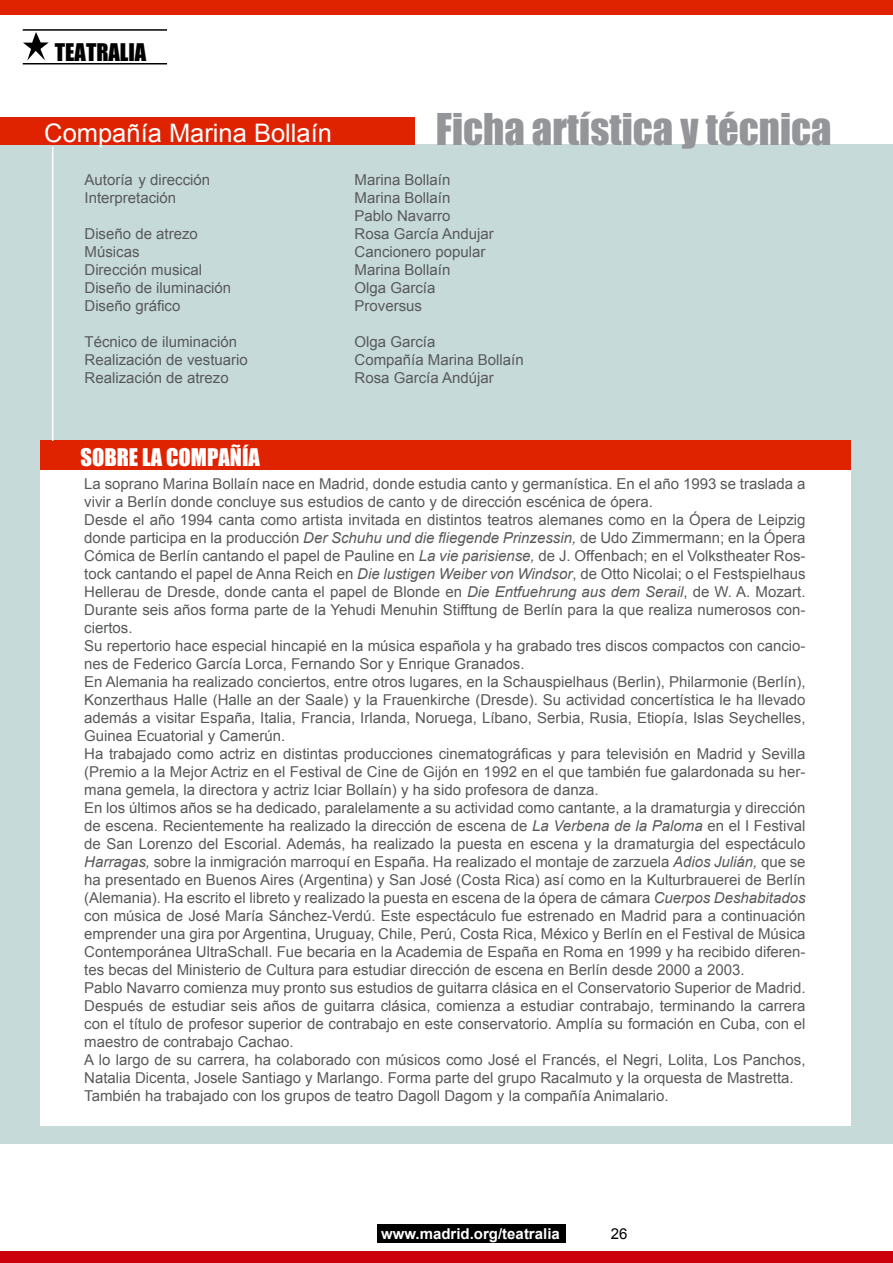
<style>
.page{position:relative;width:893px;height:1263px;background:#fff}
.page>*{position:absolute;margin:0;border:0;box-sizing:border-box;transform-origin:0 0}
.t1{font:40.5px "Impact";color:#939598}
.t2{font:25.5px "Arial";color:#fff}
.t3{font:22.5px "Impact";color:#fff}
.t4{font:22.5px "Impact";color:#000}
.t5{font:15px/18px "Arial";color:#58595b}
.t6{font:700 15px "Arial";color:#fff}
.t7{font:15px "Arial";color:#000}
.s1{font-style:italic}
</style>
<div class="page">
<div style="left:0;top:1251px;width:893px;height:12px;background:#cb000c"></div>
<div style="left:377px;top:1224px;width:189px;height:19px;background:#000"></div>
<div style="left:0;top:145px;width:893px;height:999px;background:#c6dad9"></div>
<div style="left:0;top:117px;width:415px;height:28px;background:#df2200"></div>
<div style="left:40px;top:470px;width:811px;height:655px;background:#fff"></div>
<div style="left:40px;top:441px;width:811px;height:29px;background:#df2200"></div>
<hr style="left:52px;top:147px;width:1px;height:294px;background:#fff">
<div style="left:0;top:0;width:893px;height:14px;background:#df2200"></div>
<svg style="left:23px;top:32px;width:26px;height:28px"></svg>
<hr style="left:23px;top:63px;width:144px;height:1px;background:#000">
<hr style="left:23px;top:29px;width:144px;height:2px;background:#000">
<h3 class="t4" style="left:55px;top:34px;width:93px">TEATRALIA</h3>
<h2 class="t2" style="left:44px;top:119px;width:289px">Compañía Marina Bollaín</h2>
<h1 class="t1" style="left:436px;top:98px;width:397px">Ficha artística y técnica</h1>
<p class="t5" style="left:84px;top:171px;width:127px">Autoría y dirección</p>
<p class="t5" style="left:354px;top:171px;width:97px">Marina Bollaín</p>
<p class="t5" style="left:84px;top:189px;width:93px">Interpretación</p>
<p class="t5" style="left:354px;top:189px;width:97px">Marina Bollaín<br>Pablo Navarro</p>
<p class="t5" style="left:84px;top:225px;width:115px">Diseño de atrezo</p>
<p class="t5" style="left:354px;top:225px;width:141px">Rosa García Andujar</p>
<p class="t5" style="left:84px;top:243px;width:57px">Músicas</p>
<p class="t5" style="left:354px;top:243px;width:132px">Cancionero popular</p>
<p class="t5" style="left:84px;top:261px;width:119px">Dirección musical</p>
<p class="t5" style="left:354px;top:261px;width:97px">Marina Bollaín</p>
<p class="t5" style="left:84px;top:279px;width:148px">Diseño de iluminación</p>
<p class="t5" style="left:354px;top:279px;width:82px">Olga García</p>
<p class="t5" style="left:84px;top:297px;width:97px">Diseño gráfico</p>
<p class="t5" style="left:354px;top:297px;width:69px">Proversus</p>
<p class="t5" style="left:84px;top:333px;width:154px">Técnico de iluminación</p>
<p class="t5" style="left:354px;top:333px;width:82px">Olga García</p>
<p class="t5" style="left:84px;top:351px;width:165px">Realización de vestuario</p>
<p class="t5" style="left:354px;top:351px;width:171px">Compañía Marina Bollaín</p>
<p class="t5" style="left:84px;top:369px;width:146px">Realización de atrezo</p>
<p class="t5" style="left:354px;top:369px;width:141px">Rosa García Andújar</p>
<h3 class="t3" style="left:80px;top:439px;width:181px">SOBRE LA COMPAÑÍA</h3>
<p class="t5" style="left:84px;top:474px;width:723px">La soprano Marina Bollaín nace en Madrid, donde estudia canto y germanística. En el año 1993 se traslada a vivir a Berlín donde concluye sus estudios de canto y de dirección escénica de ópera.<br>Desde el año 1994 canta como artista invitada en distintos teatros alemanes como en la Ópera de Leipzig donde participa en la producción <span class="s1">Der Schuhu und die fliegende Prinzessin,</span> de Udo Zimmermann; en la Ópera Cómica de Berlín cantando el papel de Pauline en <span class="s1">La vie parisiense,</span> de J. Offenbach; en el Volkstheater Ros&shy;tock cantando el papel de Anna Reich en <span class="s1">Die lustigen Weiber von Windsor</span>, de Otto Nicolai; o el Festspielhaus Hellerau de Dresde, donde canta el papel de Blonde en <span class="s1">Die Entfuehrung aus dem Serail</span>, de W. A. Mozart.<br>Durante seis años forma parte de la Yehudi Menuhin Stifftung de Berlín para la que realiza numerosos con&shy;ciertos.<br>Su repertorio hace especial hincapié en la música española y ha grabado tres discos compactos con cancio&shy;nes de Federico García Lorca, Fernando Sor y Enrique Granados.<br>En Alemania ha realizado conciertos, entre otros lugares, en la Schauspielhaus (Berlin), Philarmonie (Berlín), Konzerthaus Halle (Halle an der Saale) y la Frauenkirche (Dresde). Su actividad concertística le ha llevado además a visitar España, Italia, Francia, Irlanda, Noruega, Líbano, Serbia, Rusia, Etiopía, Islas Seychelles, Guinea Ecuatorial y Camerún.<br>Ha trabajado como actriz en distintas producciones cinematográficas y para televisión en Madrid y Sevilla (Premio a la Mejor Actriz en el Festival de Cine de Gijón en 1992 en el que también fue galardonada su her&shy;mana gemela, la directora y actriz Iciar Bollaín) y ha sido profesora de danza.<br>En los últimos años se ha dedicado, paralelamente a su actividad como cantante, a la dramaturgia y dirección de escena. Recientemente ha realizado la dirección de escena de <span class="s1">La Verbena de la Paloma</span> en el I Festival de San Lorenzo del Escorial. Además, ha realizado la puesta en escena y la dramaturgia del espectáculo <span class="s1">Harragas,</span> sobre la inmigración marroquí en España. Ha realizado el montaje de zarzuela <span class="s1">Adios Julián,</span> que se ha presentado en Buenos Aires (Argentina) y San José (Costa Rica) así como en la Kulturbrauerei de Berlín (Alemania). Ha escrito el libreto y realizado la puesta en escena de la ópera de cámara <span class="s1">Cuerpos Deshabitados </span>con música de José María Sánchez-Verdú. Este espectáculo fue estrenado en Madrid para a continuación emprender una gira por Argentina, Uruguay, Chile, Perú, Costa Rica, México y Berlín en el Festival de Música Contemporánea UltraSchall. Fue becaria en la Academia de España en Roma en 1999 y ha recibido diferen&shy;tes becas del Ministerio de Cultura para estudiar dirección de escena en Berlín desde 2000 a 2003.<br>Pablo Navarro comienza muy pronto sus estudios de guitarra clásica en el Conservatorio Superior de Madrid.<br>Después de estudiar seis años de guitarra clásica, comienza a estudiar contrabajo, terminando la carrera con el título de profesor superior de contrabajo en este conservatorio. Amplía su formación en Cuba, con el maestro de contrabajo Cachao.<br>A lo largo de su carrera, ha colaborado con músicos como José el Francés, el Negri, Lolita, Los Panchos, Natalia Dicenta, Josele Santiago y Marlango. Forma parte del grupo Racalmuto y la orquesta de Mastretta.<br>También ha trabajado con los grupos de teatro Dagoll Dagom y la compañía Animalario.</p>
<p class="t6" style="left:381px;top:1226px;width:180px">www.madrid.org/teatralia</p>
<p class="t7" style="left:611px;top:1225px;width:18px">26</p>
</div>
